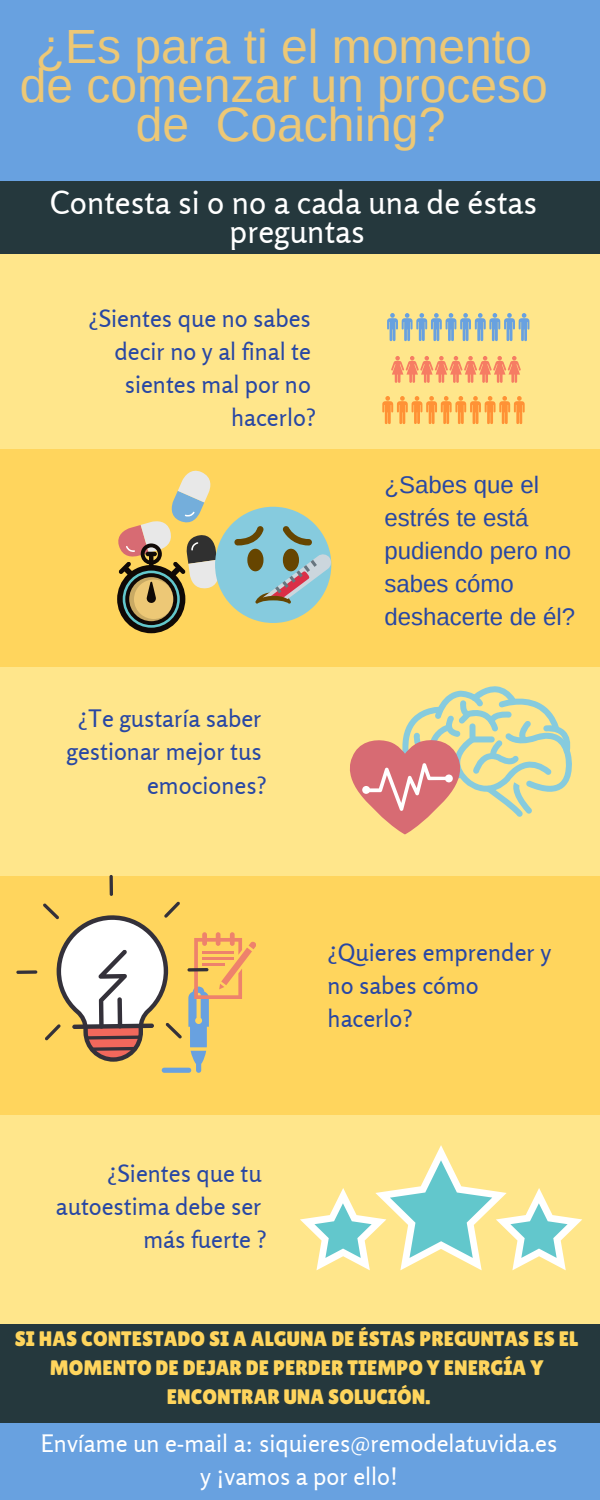
<style>
.page{position:relative;width:600px;height:1500px;background:#68a1e0}
.page>*{position:absolute;margin:0;border:0;box-sizing:border-box;transform-origin:0 0}
.t1{font:48px/39px "Arimo";color:#edc876;text-align:center}
.t2{font:32px/29.2px "Rosario";color:#fff;text-align:center}
.t3{font:24px/33px "Rosario";color:#2847a4;text-align:right}
.t4{font:24px/33px "Arimo";color:#2847a4}
.t5{font:24px/33px "Rosario";color:#fff;text-align:center}
.t6{font:21px/29.2px "Lilita One";color:#ffd55d;text-align:center}
</style>
<div class="page">
<div style="left:0;top:305px;width:600px;height:1047px;background:#ffd55d"></div>
<div style="left:0;top:239px;width:600px;height:210px;background:#ffe68b"></div>
<div style="left:0;top:668px;width:600px;height:207px;background:#ffe68b"></div>
<div style="left:0;top:1274px;width:600px;height:149px;background:#25383d"></div>
<svg style="left:391px;top:356px;width:130px;height:27px"></svg>
<svg style="left:387px;top:313px;width:143px;height:28px"></svg>
<svg style="left:382px;top:396px;width:143px;height:28px"></svg>
<div style="left:0;top:182px;width:600px;height:72px;background:#25383d"></div>
<svg style="left:350px;top:686px;width:222px;height:148px"></svg>
<svg style="left:16px;top:970px;width:21px;height:4px"></svg>
<svg style="left:109px;top:875px;width:4px;height:21px"></svg>
<svg style="left:43px;top:902px;width:213px;height:171px"></svg>
<div style="left:0;top:1116px;width:600px;height:207px;background:#ffe68b"></div>
<svg style="left:300px;top:1145px;width:282px;height:125px"></svg>
<svg style="left:117px;top:471px;width:214px;height:162px"></svg>
<h1 class="t1" style="left:20px;top:26px;width:530px">¿Es para ti el momento de comenzar un proceso de Coaching?</h1>
<h2 class="t2" style="left:50px;top:188px;width:489px">Contesta si o no a cada una de éstas preguntas</h2>
<p class="t3" style="left:88px;top:302px;width:230px">¿Sientes que no sabes decir no y al final te sientes mal por no hacerlo?</p>
<p class="t3" style="left:67px;top:701px;width:202px;line-height:33.6px">¿Te gustaría saber gestionar mejor tus emociones?</p>
<p class="t4" style="left:384px;top:468px;width:192px">¿Sabes que el estrés te está pudiendo pero no sabes cómo deshacerte de él?</p>
<p class="t3" style="left:56px;top:1157px;width:213px">¿Sientes que tu autoestima debe ser más fuerte ?</p>
<p class="t3" style="left:328px;top:936px;width:225px;text-align:left">¿Quieres emprender y no sabes cómo hacerlo?</p>
<p class="t6" style="left:15px;top:1324px;width:565px">SI HAS CONTESTADO SI A ALGUNA DE ÉSTAS PREGUNTAS ES EL<br>MOMENTO DE DEJAR DE PERDER TIEMPO Y ENERGÍA Y<br>ENCONTRAR UNA SOLUCIÓN.</p>
<p class="t5" style="left:41px;top:1426px;width:518px">Envíame un e-mail a: siquieres@remodelatuvida.es y ¡vamos a por ello!</p>
</div>
